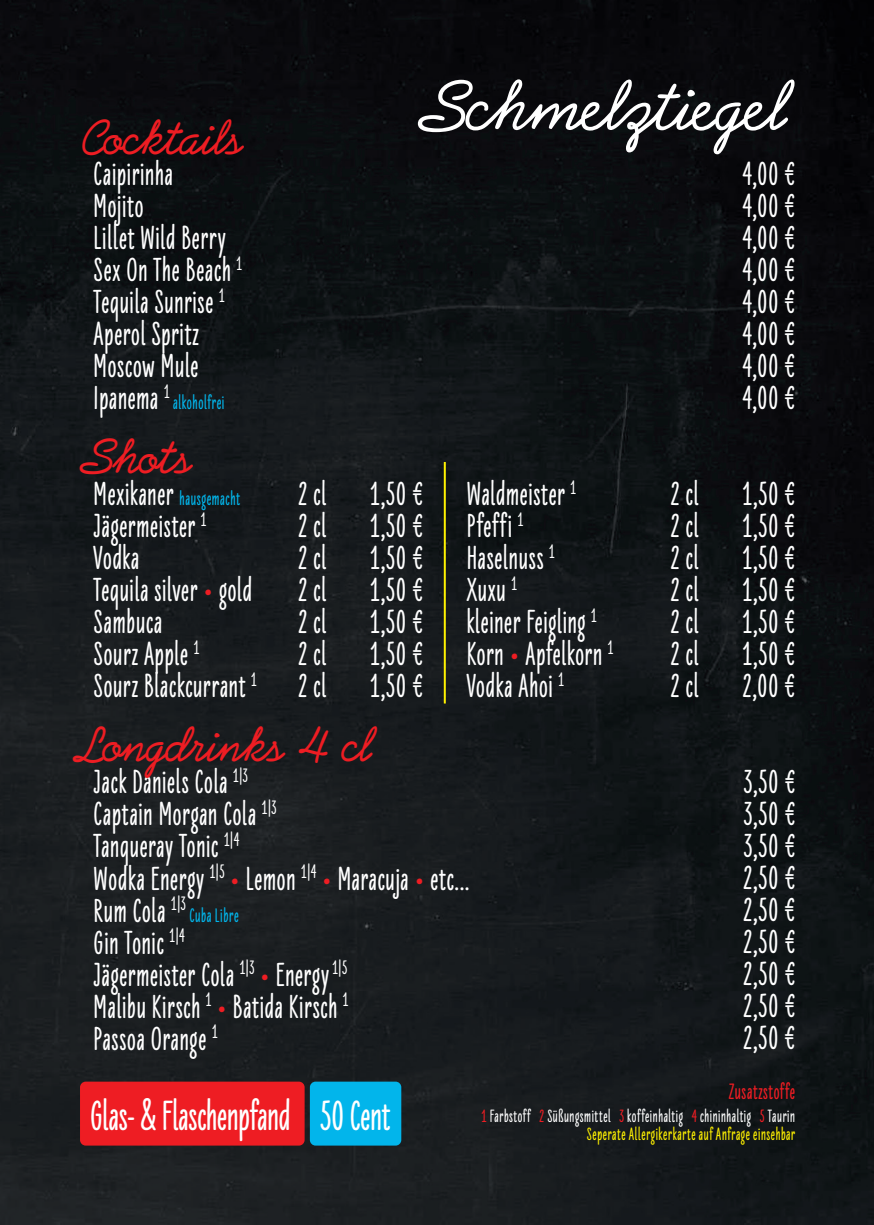
<style>
.page{position:relative;width:874px;height:1225px;background:#fff}
.page>*{position:absolute;margin:0;border:0;box-sizing:border-box;transform-origin:0 0}
.t1{font:48px "Arizona";color:#ee1d23}
.t2{font:900 43px "Liebe Erika";letter-spacing:-.005em;color:#fff}
.t3{font:900 34px/32px "Liebe Erika";letter-spacing:.025em;color:#fff;text-align:justify}
.t4{font:900 22.6px "Liebe Erika";letter-spacing:.025em;color:#ee1d23}
.t5{font:900 20px "Liebe Erika";letter-spacing:.03em;color:#02b5eb}
.t6{font:900 18.2px/18.2px "Liebe Erika";letter-spacing:.035em;color:#fff;text-align:right}
.s1{font-weight:400;font-size:40px;color:#ee1d23}
.s2{font-size:34px;color:#fff}
.s3{color:#ee1d23}
.s4{color:#fff101}
</style>
<div class="page">
<img style="left:0;top:0;width:873px;height:1225px">
<div style="left:80px;top:1081px;width:224px;height:64px;background:#ee1d23;border-radius:6px"></div>
<hr style="left:443px;top:462px;width:2px;height:241px;background:#fff101">
<svg style="left:417px;top:79px;width:377px;height:75px;background:#38393b"></svg>
<div style="left:310px;top:1081px;width:91px;height:64px;background:#02b5eb;border-radius:6px"></div>
<h1 class="t1" style="left:79px;top:111px;width:165px">Cocktails</h1>
<p class="t3" style="left:94px;top:159px;width:150px;text-align:left">Caipirinha<br>Mojito<br>Lillet Wild Berry<br>Sex On The Beach <sup>1<br></sup>Tequila Sunrise <sup>1<br></sup>Aperol Spritz<br>Moscow Mule<br>Ipanema <sup>1</sup></p>
<p class="t5" style="left:173px;top:392px;width:53px">alkoholfrei</p>
<h1 class="t1" style="left:79px;top:431px;width:114px">Shots</h1>
<p class="t3" style="left:298px;top:479px;width:29px">2 cl 2 cl 2 cl 2 cl 2 cl 2 cl 2 cl</p>
<p class="t3" style="left:371px;top:479px;width:53px">1,50 € 1,50 € 1,50 € 1,50 € 1,50 € 1,50 € 1,50 €</p>
<p class="t3" style="left:466px;top:479px;width:148px;text-align:left">Waldmeister <sup>1<br></sup>Pfeffi <sup>1<br></sup>Haselnuss <sup>1<br></sup>Xuxu <sup>1<br></sup>kleiner Feigling <sup>1<br></sup>Korn <span class="s1">•</span> Apfelkorn <sup>1<br></sup>Vodka Ahoi <sup>1</sup></p>
<h1 class="t1" style="left:76px;top:718px;width:297px">Longdrinks 4 cl</h1>
<p class="t5" style="left:94px;top:488px;width:148px"><span class="s2">Mexikaner</span> hausgemacht</p>
<p class="t3" style="left:94px;top:511px;width:164px;text-align:left">Jägermeister <sup>1<br></sup>Vodka<br>Tequila silver <span class="s1">•</span> gold<br>Sambuca<br>Sourz Apple <sup>1<br></sup>Sourz Blackcurrant <sup>1</sup></p>
<p class="t3" style="left:94px;top:767px;width:377px;text-align:left">Jack Daniels Cola <sup>1|3<br></sup>Captain Morgan Cola <sup>1|3<br></sup>Tanqueray Tonic <sup>1|4<br></sup>Wodka Energy <sup>1|5</sup> <span class="s1">•</span> Lemon <sup>1|4</sup> <span class="s1">•</span> Maracuja <span class="s1">•</span> etc...<br>Rum Cola <sup>1|3</sup></p>
<p class="t5" style="left:189px;top:904px;width:51px">Cuba Libre</p>
<p class="t3" style="left:94px;top:927px;width:256px;text-align:left">Gin Tonic <sup>1|4<br></sup>Jägermeister Cola <sup>1|3</sup> <span class="s1">•</span> Energy <sup>1|5<br></sup>Malibu Kirsch <sup>1</sup> <span class="s1">•</span> Batida Kirsch <sup>1<br></sup>Passoa Orange <sup>1</sup></p>
<p class="t3" style="left:670px;top:479px;width:29px">2 cl 2 cl 2 cl 2 cl 2 cl 2 cl 2 cl</p>
<p class="t3" style="left:742px;top:159px;width:54px">4,00 € 4,00 € 4,00 € 4,00 € 4,00 € 4,00 € 4,00 € 4,00 €</p>
<p class="t3" style="left:742px;top:479px;width:54px">1,50 € 1,50 € 1,50 € 1,50 € 1,50 € 1,50 € 2,00 €</p>
<p class="t3" style="left:743px;top:767px;width:53px">3,50 € 3,50 € 3,50 € 2,50 € 2,50 € 2,50 € 2,50 € 2,50 € 2,50 €</p>
<p class="t2" style="left:90px;top:1091px;width:202px">Glas- &amp; Flaschenpfand</p>
<p class="t2" style="left:320px;top:1091px;width:72px">50 Cent</p>
<p class="t4" style="left:728px;top:1079px;width:68px">Zusatzstoffe</p>
<p class="t6" style="left:481px;top:1107px;width:314px"><span class="s3">1</span> Farbstoff <span class="s3">2</span> Süßungsmittel <span class="s3">3</span> koffeinhaltig <span class="s3">4</span> chininhaltig <span class="s3">5</span> Taurin<br><span class="s4">Seperate Allergikerkarte auf Anfrage einsehbar</span></p>
</div>
